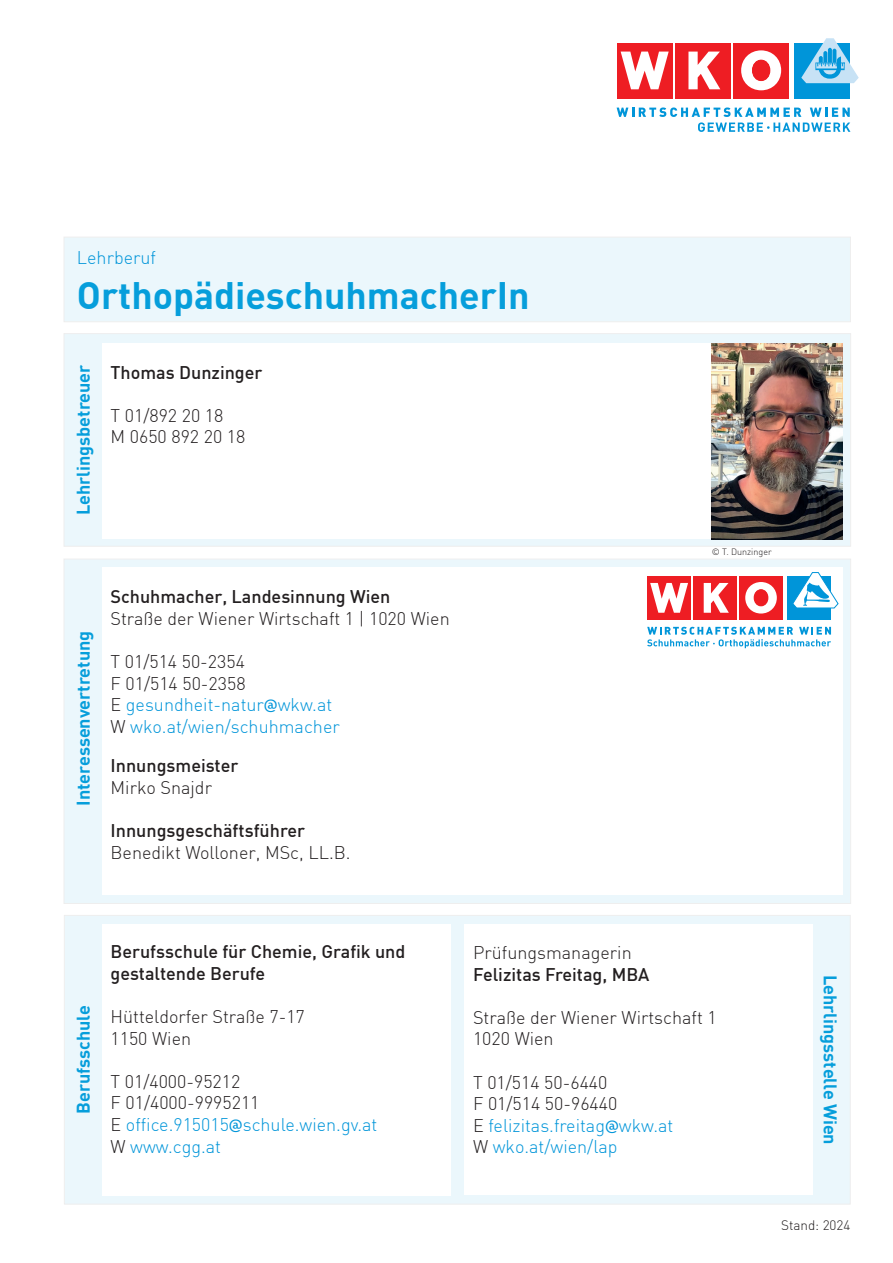
<style>
.page{position:relative;width:893px;height:1263px;background:#fff}
.page>*{position:absolute;margin:0;border:0;box-sizing:border-box;transform-origin:0 0}
.t1{font:700 37.5px "DIN";color:#069edb}
.t2{font:300 18px/21.6px "DIN";color:#0095d9}
.t3{font:300 18px/21.6px "DIN";color:#231f20}
.t4{font:500 18px/21.6px "DIN";color:#231f20}
.t5{font:700 18px "DIN";color:#069edb}
.t6{font:300 13.5px "DIN";color:#231f20}
.t7{font:300 9px "DIN";color:#231f20}
.s1{color:#231f20}
.s2{font-family:"Trebuchet MS";font-weight:400}
</style>
<div class="page">
<div style="left:64px;top:237px;width:787px;height:85px;background:#ebf7fc"></div>
<div style="left:64px;top:333px;width:787px;height:213px;background:#ebf7fc"></div>
<div style="left:64px;top:559px;width:787px;height:345px;background:#ebf7fc"></div>
<div style="left:64px;top:915px;width:786px;height:289px;background:#ebf7fc"></div>
<div style="left:733px;top:43px;width:56px;height:56px;background:#ee1d23"></div>
<div style="left:675px;top:43px;width:56px;height:56px;background:#ee1d23"></div>
<svg style="left:688px;top:52px;width:32px;height:37px"></svg>
<div style="left:617px;top:43px;width:55px;height:56px;background:#ee1d23"></div>
<svg style="left:621px;top:52px;width:48px;height:37px"></svg>
<svg style="left:741px;top:50px;width:40px;height:40px"></svg>
<div style="left:752px;top:60px;width:18px;height:21px;background:#ee1d23;border-radius:50%"></div>
<div style="left:752px;top:60px;width:18px;height:21px;border:1px solid #ee1d23;border-radius:50%"></div>
<div style="left:794px;top:43px;width:56px;height:56px;background:#0095d9"></div>
<svg style="left:801px;top:38px;width:58px;height:45px"></svg>
<svg style="left:617px;top:107px;width:233px;height:25px"></svg>
<div style="left:102px;top:343px;width:610px;height:196px;background:#fff"></div>
<div style="left:102px;top:567px;width:741px;height:328px;background:#fff"></div>
<div style="left:739px;top:576px;width:44px;height:44px;background:#ee1d23"></div>
<div style="left:693px;top:576px;width:44px;height:44px;background:#ee1d23"></div>
<svg style="left:704px;top:583px;width:25px;height:30px"></svg>
<div style="left:647px;top:576px;width:44px;height:44px;background:#ee1d23"></div>
<svg style="left:650px;top:583px;width:38px;height:30px"></svg>
<div style="left:787px;top:576px;width:44px;height:44px;background:#0095d9"></div>
<svg style="left:745px;top:582px;width:32px;height:31px"></svg>
<div style="left:754px;top:590px;width:14px;height:16px;background:#ee1d23;border-radius:50%"></div>
<div style="left:754px;top:589px;width:14px;height:17px;border:1px solid #ee1d23;border-radius:50%"></div>
<svg style="left:793px;top:572px;width:45px;height:37px"></svg>
<svg style="left:647px;top:627px;width:184px;height:21px"></svg>
<div style="left:465px;top:924px;width:348px;height:271px;background:#fff"></div>
<div style="left:102px;top:924px;width:349px;height:271px;background:#fff"></div>
<img style="left:712px;top:343px;width:130px;height:196px">
<p class="t2" style="left:77px;top:247px;width:81px">Lehrberuf</p>
<h1 class="t1" style="left:77px;top:271px;width:454px">OrthopädieschuhmacherIn</h1>
<p class="t5" style="left:72px;top:515px;width:152px;rotate:-90deg">Lehrlingsbetreuer</p>
<p class="t4" style="left:111px;top:361px;width:153px">Thomas Dunzinger</p>
<p class="t3" style="left:111px;top:404px;width:136px">T 01/892 20 18<br>M 0650 892 20 18</p>
<p class="t5" style="left:72px;top:806px;width:177px;rotate:-90deg">Interessenvertretung</p>
<p class="t4" style="left:111px;top:585px;width:281px">Schuhmacher, Landesinnung Wien</p>
<p class="t3" style="left:111px;top:607px;width:341px">Straße der Wiener Wirtschaft 1 | 1020 Wien</p>
<p class="t2" style="left:111px;top:650px;width:231px"><span class="s1">T 01/514 50-2354<br>F 01/514 50-2358<br>E</span> gesundheit-natur<span class="s2">@</span>wkw.at<br><span class="s1">W</span> wko.at/wien/schuhmacher</p>
<p class="t4" style="left:111px;top:754px;width:129px">Innungsmeister</p>
<p class="t3" style="left:111px;top:776px;width:103px">Mirko Snajdr</p>
<p class="t4" style="left:111px;top:819px;width:196px">Innungsgeschäftsführer</p>
<p class="t3" style="left:111px;top:841px;width:242px">Benedikt Wolloner, MSc, LL.B.</p>
<p class="t7" style="left:712px;top:546px;width:61px">© T. Dunzinger</p>
<p class="t5" style="left:72px;top:1114px;width:110px;rotate:-90deg">Berufsschule</p>
<p class="t4" style="left:111px;top:940px;width:296px">Berufsschule für Chemie, Grafik und gestaltende Berufe</p>
<p class="t3" style="left:111px;top:1005px;width:196px">Hütteldorfer Straße 7-17<br>1150 Wien</p>
<p class="t2" style="left:111px;top:1070px;width:268px"><span class="s1">T 01/4000-95212<br>F 01/4000-9995211<br>E</span> office.915015<span class="s2">@</span>schule.wien.gv.at<br><span class="s1">W</span> www.cgg.at</p>
<p class="t3" style="left:473px;top:941px;width:160px">Prüfungsmanagerin</p>
<p class="t4" style="left:473px;top:963px;width:178px">Felizitas Freitag, MBA</p>
<p class="t3" style="left:473px;top:1006px;width:245px">Straße der Wiener Wirtschaft 1<br>1020 Wien</p>
<p class="t2" style="left:473px;top:1071px;width:202px"><span class="s1">T 01/514 50-6440<br>F 01/514 50-96440<br>E</span> felizitas.freitag<span class="s2">@</span>wkw.at<br><span class="s1">W</span> wko.at/wien/lap</p>
<p class="t5" style="left:842px;top:975px;width:172px;rotate:90deg">Lehrlingsstelle Wien</p>
<p class="t6" style="left:781px;top:1217px;width:71px">Stand: 2024</p>
</div>
